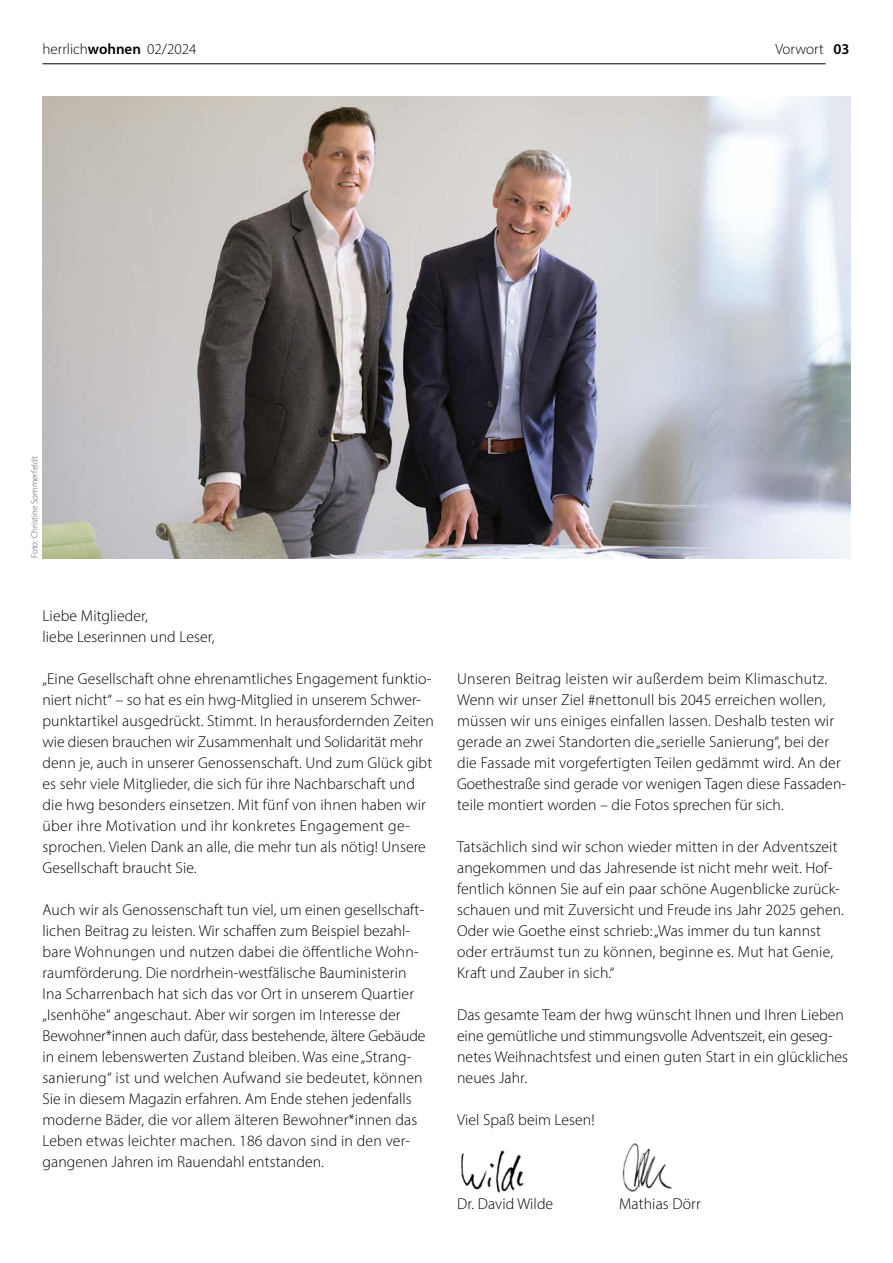
<style>
.page{position:relative;width:893px;height:1263px;background:#fff}
.page>*{position:absolute;margin:0;border:0;box-sizing:border-box;transform-origin:0 0}
.t1{font:300 15.75px/21px "Myriad Pro";letter-spacing:.005em;color:#000}
.t2{font:300 15px "Myriad Pro";color:#000}
.t3{font:300 9px "Myriad Pro";letter-spacing:.005em;color:#565656}
.s1{font-weight:600}
</style>
<div class="page">
<hr style="left:43px;top:63px;width:783px;height:1px;background:#000">
<img style="left:461px;top:1150px;width:63px;height:43px">
<img style="left:622px;top:1143px;width:50px;height:49px">
<img style="left:43px;top:96px;width:807px;height:462px">
<p class="t2" style="left:43px;top:40px;width:155px">herrlich<span class="s1">wohnen</span> 02/2024</p>
<p class="t2" style="left:775px;top:40px;width:76px">Vorwort <span class="s1">03</span></p>
<p class="t3" style="left:29px;top:558px;width:103px;rotate:-90deg">Foto: Christine Sommerfeldt</p>
<p class="t1" style="left:43px;top:605px;width:173px">Liebe Mitglieder,<br>liebe Leserinnen und Leser,</p>
<p class="t1" style="left:43px;top:668px;width:393px">„Eine Gesellschaft ohne ehrenamtliches Engagement funktio&shy;niert nicht“ – so hat es ein hwg-Mitglied in unserem Schwer&shy;punktartikel ausgedrückt. Stimmt. In herausfordernden Zeiten wie diesen brauchen wir Zusammenhalt und Solidarität mehr denn je, auch in unserer Genossenschaft. Und zum Glück gibt es sehr viele Mitglieder, die sich für ihre Nachbarschaft und die hwg besonders einsetzen. Mit fünf von ihnen haben wir über ihre Motivation und ihr konkretes Engagement ge&shy;sprochen. Vielen Dank an alle, die mehr tun als nötig! Unsere Gesellschaft braucht Sie.</p>
<p class="t1" style="left:43px;top:899px;width:384px">Auch wir als Genossenschaft tun viel, um einen gesellschaft&shy;lichen Beitrag zu leisten. Wir schaffen zum Beispiel bezahl&shy;bare Wohnungen und nutzen dabei die öffentliche Wohn&shy;raumförderung. Die nordrhein-westfälische Bauministerin Ina Scharrenbach hat sich das vor Ort in unserem Quartier „Isenhöhe“ angeschaut. Aber wir sorgen im Interesse der Bewohner*innen auch dafür, dass bestehende, ältere Gebäude in einem lebenswerten Zustand bleiben. Was eine „Strang&shy;sanierung“ ist und welchen Aufwand sie bedeutet, können Sie in diesem Magazin erfahren. Am Ende stehen jedenfalls moderne Bäder, die vor allem älteren Bewohner*innen das Leben etwas leichter machen. 186 davon sind in den ver&shy;gangenen Jahren im Rauendahl entstanden.</p>
<p class="t1" style="left:457px;top:668px;width:391px">Unseren Beitrag leisten wir außerdem beim Klimaschutz.<br>Wenn wir unser Ziel #nettonull bis 2045 erreichen wollen, müssen wir uns einiges einfallen lassen. Deshalb testen wir gerade an zwei Standorten die „serielle Sanierung“, bei der die Fassade mit vorgefertigten Teilen gedämmt wird. An der Goethestraße sind gerade vor wenigen Tagen diese Fassaden&shy;teile montiert worden – die Fotos sprechen für sich.</p>
<p class="t1" style="left:457px;top:836px;width:388px">Tatsächlich sind wir schon wieder mitten in der Adventszeit angekommen und das Jahresende ist nicht mehr weit. Hof&shy;fentlich können Sie auf ein paar schöne Augenblicke zurück&shy;schauen und mit Zuversicht und Freude ins Jahr 2025 gehen.<br>Oder wie Goethe einst schrieb: „Was immer du tun kannst oder erträumst tun zu können, beginne es. Mut hat Genie, Kraft und Zauber in sich.“</p>
<p class="t1" style="left:457px;top:1004px;width:392px">Das gesamte Team der hwg wünscht Ihnen und Ihren Lieben eine gemütliche und stimmungsvolle Adventszeit, ein geseg&shy;netes Weihnachtsfest und einen guten Start in ein glückliches neues Jahr.</p>
<p class="t1" style="left:457px;top:1109px;width:139px">Viel Spaß beim Lesen!</p>
<p class="t1" style="left:457px;top:1193px;width:98px">Dr. David Wilde</p>
<p class="t1" style="left:619px;top:1193px;width:83px">Mathias Dörr</p>
</div>
